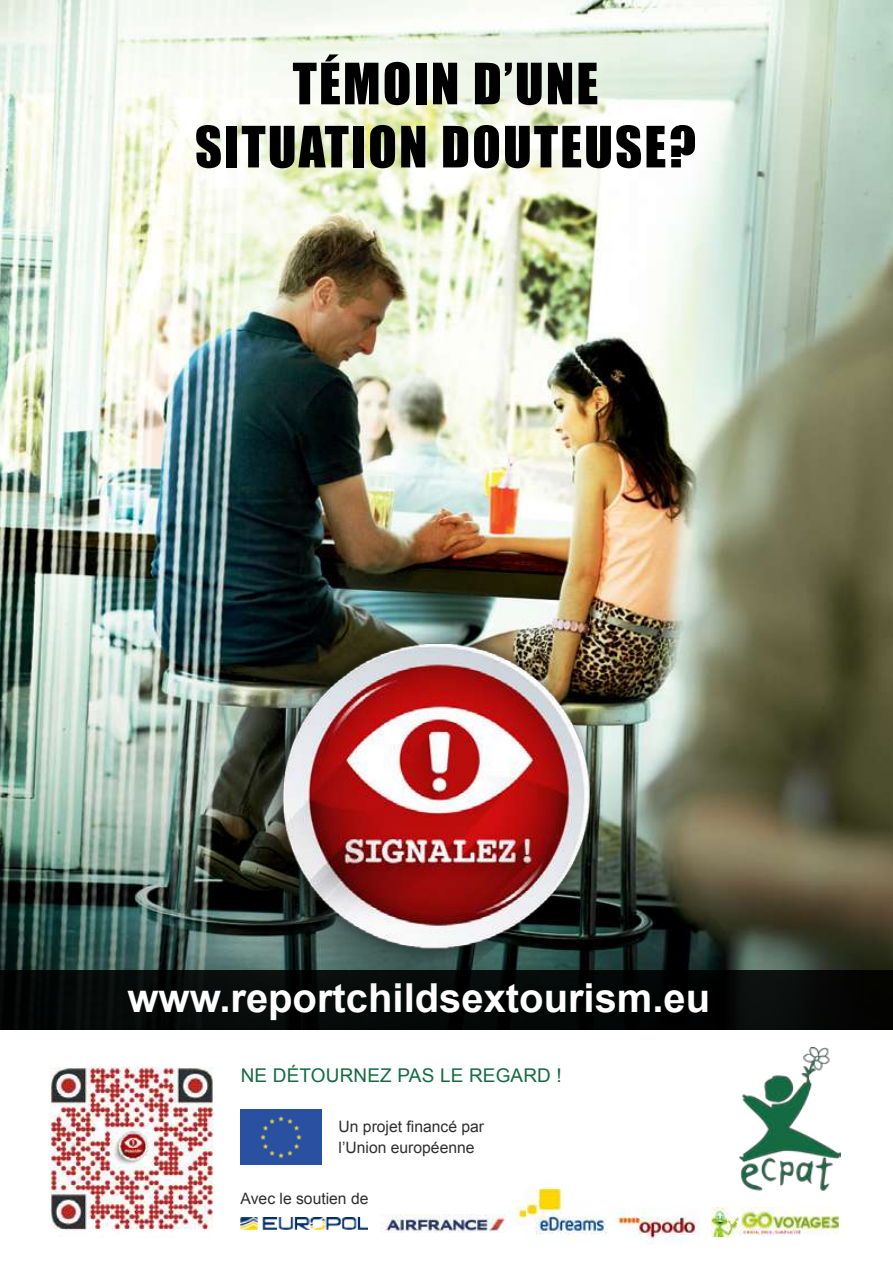
<style>
.page{position:relative;width:893px;height:1263px;background:#fff}
.page>*{position:absolute;margin:0;border:0;box-sizing:border-box;transform-origin:0 0}
.t1{font:52.65px/63.2px "Impact";letter-spacing:.04em;color:#000;text-align:right}
.t2{font:700 39.9px "Arial";color:#fff}
.t3{font:18.9px "Arial";letter-spacing:.01em;color:#146b42}
.t4{font:15.75px/21px "Arial";color:#2e2e2f}
</style>
<div class="page">
<img style="left:0;top:0;width:893px;height:970px">
<div style="left:0;top:970px;width:893px;height:60px;background:#050908"></div>
<img style="left:240px;top:1110px;width:82px;height:54px">
<img style="left:49px;top:1066px;width:164px;height:164px">
<img style="left:509px;top:1187px;width:99px;height:56px">
<img style="left:616px;top:1208px;width:84px;height:36px">
<img style="left:380px;top:1214px;width:131px;height:20px">
<img style="left:740px;top:1047px;width:100px;height:144px">
<img style="left:711px;top:1207px;width:128px;height:29px">
<img style="left:222px;top:619px;width:395px;height:351px">
<img style="left:240px;top:1218px;width:128px;height:12px">
<h1 class="t1" style="left:195px;top:51px;width:405px">TÉMOIN D’UNE<br>SITUATION DOUTEUSE</h1>
<h1 class="t1" style="left:668px;top:114px;width:29px">?</h1>
<h2 class="t2" style="left:128px;top:971px;width:584px">www.reportchildsextourism.eu</h2>
<p class="t3" style="left:241px;top:1062px;width:323px">Ne détourn ez pas le regard !</p>
<p class="t4" style="left:339px;top:1116px;width:147px">Un projet financé par l’Union européenne</p>
<p class="t4" style="left:241px;top:1188px;width:129px">Avec le soutien de</p>
</div>
